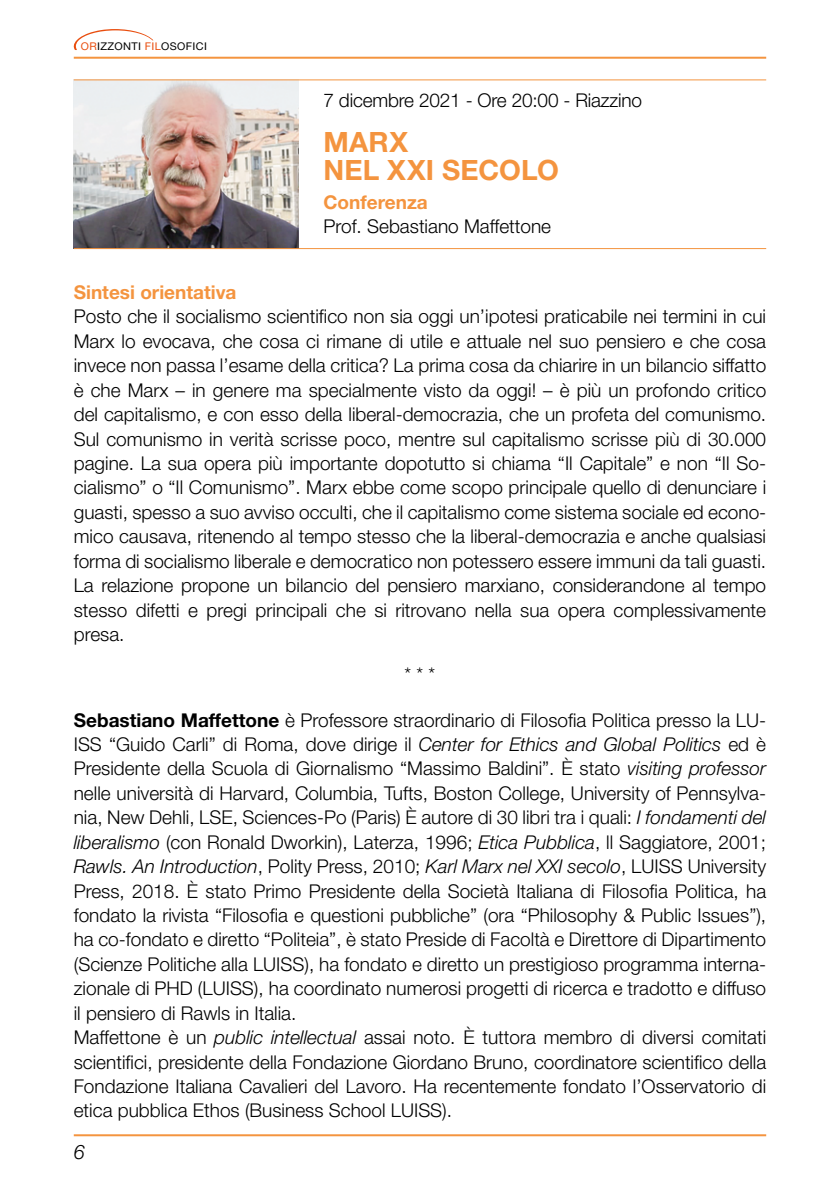
<style>
.page{position:relative;width:840px;height:1191px;background:#fff}
.page>*{position:absolute;margin:0;border:0;box-sizing:border-box;transform-origin:0 0}
.t1{font:700 28px/28px "Helvetica Neue LT Std";letter-spacing:.005em;color:#f4943f}
.t2{font:italic 300 20px "Helvetica Neue LT Std";color:#000}
.t3{font:300 19px/24.4px "Helvetica Neue LT Std";color:#000;text-align:justify}
.t4{font:700 19px "Helvetica Neue LT Std";color:#f4943f}
.t5{font:10.6px "Helvetica Neue LT Std";letter-spacing:.035em;color:#000;scale:1.09 1}
.s1{color:#e94e0f}
.s2{font-weight:700}
.s3{font-style:italic}
</style>
<div class="page">
<svg style="left:74px;top:29px;width:79px;height:21px"></svg>
<hr style="left:74px;top:57px;width:691px;height:2px;background:#f4943f">
<hr style="left:74px;top:1134px;width:691px;height:2px;background:#f4943f">
<img style="left:74px;top:80px;width:224px;height:168px">
<hr style="left:74px;top:79px;width:691px;height:1px;background:#f4943f">
<hr style="left:74px;top:248px;width:691px;height:1px;background:#f4943f">
<p class="t5" style="left:81px;top:39px;width:117px"><span class="s1">OR</span>IZZONTI <span class="s1">FIL</span>OSOFICI</p>
<p class="t3" style="left:323px;top:88px;width:320px">7 dicembre 2021 - Ore 20:00 - Riazzino</p>
<h1 class="t1" style="left:323px;top:128px;width:237px">MARX<br>NEL XXI SECOLO</h1>
<p class="t4" style="left:323px;top:191px;width:106px">Conferenza</p>
<p class="t3" style="left:323px;top:214px;width:229px">Prof. Sebastiano Maffettone</p>
<p class="t4" style="left:74px;top:280px;width:164px">Sintesi orientativa</p>
<p class="t3" style="left:74px;top:304px;width:693px">Posto che il socialismo scientifico non sia oggi un’ipotesi praticabile nei termini in cui Marx lo evocava, che cosa ci rimane di utile e attuale nel suo pensiero e che cosa invece non passa l’esame della critica? La prima cosa da chiarire in un bilancio siffatto è che Marx – in genere ma specialmente visto da oggi! – è più un profondo critico del capitalismo, e con esso della liberal-democrazia, che un profeta del comunismo.<br>Sul comunismo in verità scrisse poco, mentre sul capitalismo scrisse più di 30.000 pagine. La sua opera più importante dopotutto si chiama “Il Capitale” e non “Il So&shy;cialismo” o “Il Comunismo”. Marx ebbe come scopo principale quello di denunciare i guasti, spesso a suo avviso occulti, che il capitalismo come sistema sociale ed econo&shy;mico causava, ritenendo al tempo stesso che la liberal-democrazia e anche qualsiasi forma di socialismo liberale e democratico non potessero essere immuni da tali guasti.<br>La relazione propone un bilancio del pensiero marxiano, considerandone al tempo stesso difetti e pregi principali che si ritrovano nella sua opera complessivamente presa.</p>
<p class="t3" style="left:404px;top:662px;width:32px">* * *</p>
<p class="t3" style="left:74px;top:707px;width:693px;text-align:left"><span class="s2">Sebastiano Maffettone</span> è Professore straordinario di Filosofia Politica presso la LU-ISS “Guido Carli” di Roma, dove dirige il <span class="s3">Center for Ethics and Global Politics</span> ed è Presidente della Scuola di Giornalismo “Massimo Baldini”. È stato <span class="s3">visiting professor </span>nelle università di Harvard, Columbia, Tufts, Boston College, University of Pennsylva&shy;nia, New Dehli, LSE, Sciences-Po (Paris) È autore di 30 libri tra i quali: <span class="s3">I fondamenti del liberalismo</span> (con Ronald Dworkin), Laterza, 1996; <span class="s3">Etica Pubblica</span>, ll Saggiatore, 2001; <span class="s3">Rawls. An Introduction</span>, Polity Press, 2010; <span class="s3">Karl Marx nel XXI secolo</span>, LUISS University Press, 2018. È stato Primo Presidente della Società Italiana di Filosofia Politica, ha fondato la rivista “Filosofia e questioni pubbliche” (ora “Philosophy &amp; Public Issues”), ha co-fondato e diretto “Politeia”, è stato Preside di Facoltà e Direttore di Dipartimento (Scienze Politiche alla LUISS), ha fondato e diretto un prestigioso programma interna&shy;zionale di PHD (LUISS), ha coordinato numerosi progetti di ricerca e tradotto e diffuso il pensiero di Rawls in Italia.<br>Maffettone è un <span class="s3">public intellectual</span> assai noto. È tuttora membro di diversi comitati scientifici, presidente della Fondazione Giordano Bruno, coordinatore scientifico della Fondazione Italiana Cavalieri del Lavoro. Ha recentemente fondato l’Osservatorio di etica pubblica Ethos (Business School LUISS).</p>
<p class="t2" style="left:74px;top:1139px;width:13px">6</p>
</div>
